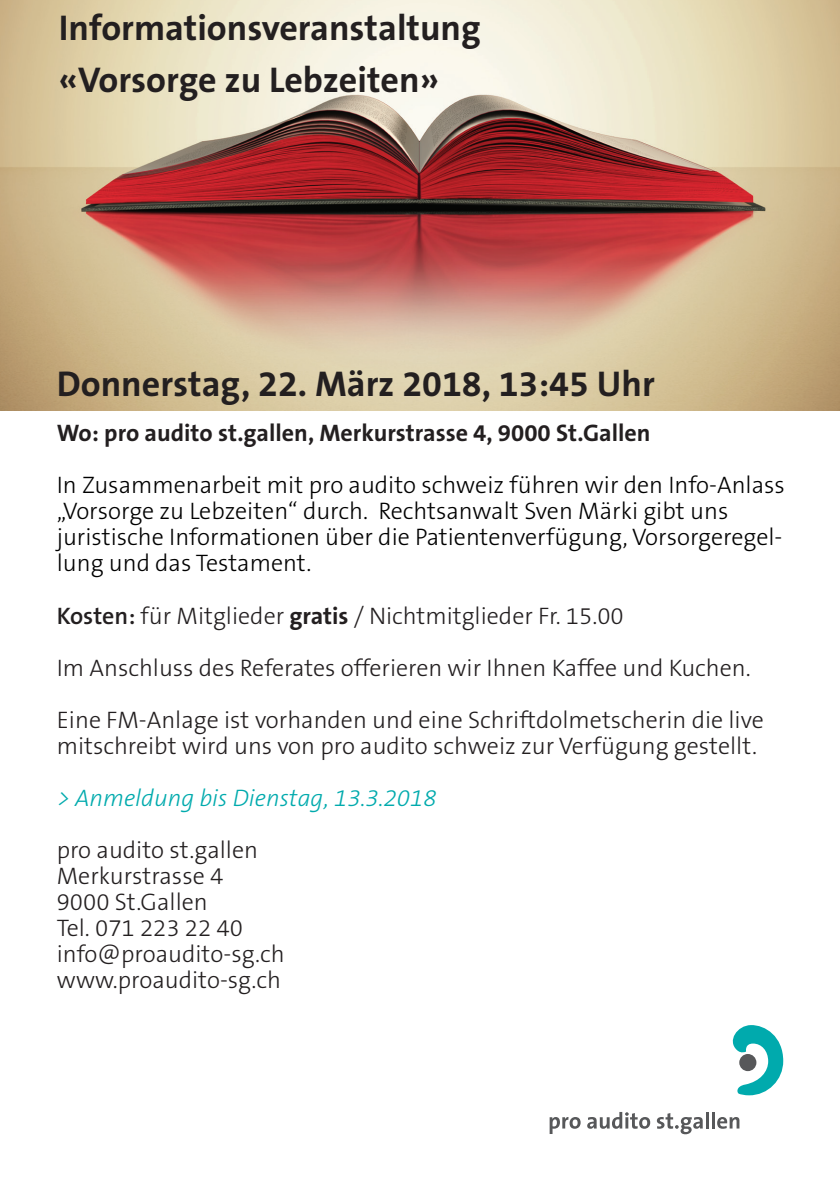
<style>
.page{position:relative;width:840px;height:1191px;background:#fff}
.page>*{position:absolute;margin:0;border:0;box-sizing:border-box;transform-origin:0 0}
.t1{font:700 36px/52px "The Sans B7";color:#231f20}
.t2{font:300 24px/26px "The Sans B3";color:#231f20}
.t3{font:300 24px/26px "The Sans B3";color:#000}
.t4{font:700 24px "The Sans B7";color:#231f20}
.t5{font:italic 300 24px "The Sans B3";color:#00aaad}
.s1{font-family:"The Sans B6";font-weight:600}
.s2{font-family:"The Sans B7";font-weight:700}
</style>
<div class="page">
<img style="left:0;top:0;width:839px;height:410px">
<svg style="left:732px;top:1025px;width:50px;height:70px"></svg>
<svg style="left:549px;top:1117px;width:31px;height:17px"></svg>
<svg style="left:587px;top:1112px;width:62px;height:16px"></svg>
<svg style="left:656px;top:1113px;width:46px;height:21px"></svg>
<hr style="left:705px;top:1112px;width:3px;height:16px;background:#57585a">
<hr style="left:711px;top:1112px;width:3px;height:16px;background:#57585a">
<svg style="left:717px;top:1117px;width:22px;height:11px"></svg>
<h1 class="t1" style="left:59px;top:3px;width:423px">Informationsveranstaltung «Vorsorge zu Lebzeiten»</h1>
<h1 class="t1" style="left:57px;top:359px;width:599px">Donnerstag, 22. März 2018, 13:45 Uhr</h1>
<p class="t4" style="left:57px;top:421px;width:595px">Wo: pro audito st.gallen, Merkurstrasse 4, 9000 St.Gallen</p>
<p class="t3" style="left:57px;top:473px;width:729px">In Zusammenarbeit mit pro audito schweiz führen wir den Info-Anlass „Vorsorge zu Lebzeiten“ durch. Rechtsanwalt Sven Märki gibt uns juristische Informationen über die Patientenverfügung, Vorsorgeregel&shy;lung und das Testament.</p>
<p class="t2" style="left:57px;top:590px;width:708px;line-height:52px"><span class="s1">Kosten:</span> für Mitglieder <span class="s2">gratis</span> / Nichtmitglieder Fr. 15.00<br>Im Anschluss des Referates offerieren wir Ihnen Kaffee und Kuchen.<br>Eine FM-Anlage ist vorhanden und eine Schriftdolmetscherin die live</p>
<p class="t2" style="left:57px;top:733px;width:701px">mitschreibt wird uns von pro audito schweiz zur Verfügung gestellt.</p>
<p class="t5" style="left:57px;top:785px;width:381px">&gt; Anmeldung bis Dienstag, 13.3.2018</p>
<p class="t2" style="left:57px;top:837px;width:229px">pro audito st.gallen<br>Merkurstrasse 4<br>9000 St.Gallen<br>Tel. 071 223 22 40 info@proaudito-sg.ch www.proaudito-sg.ch</p>
</div>
